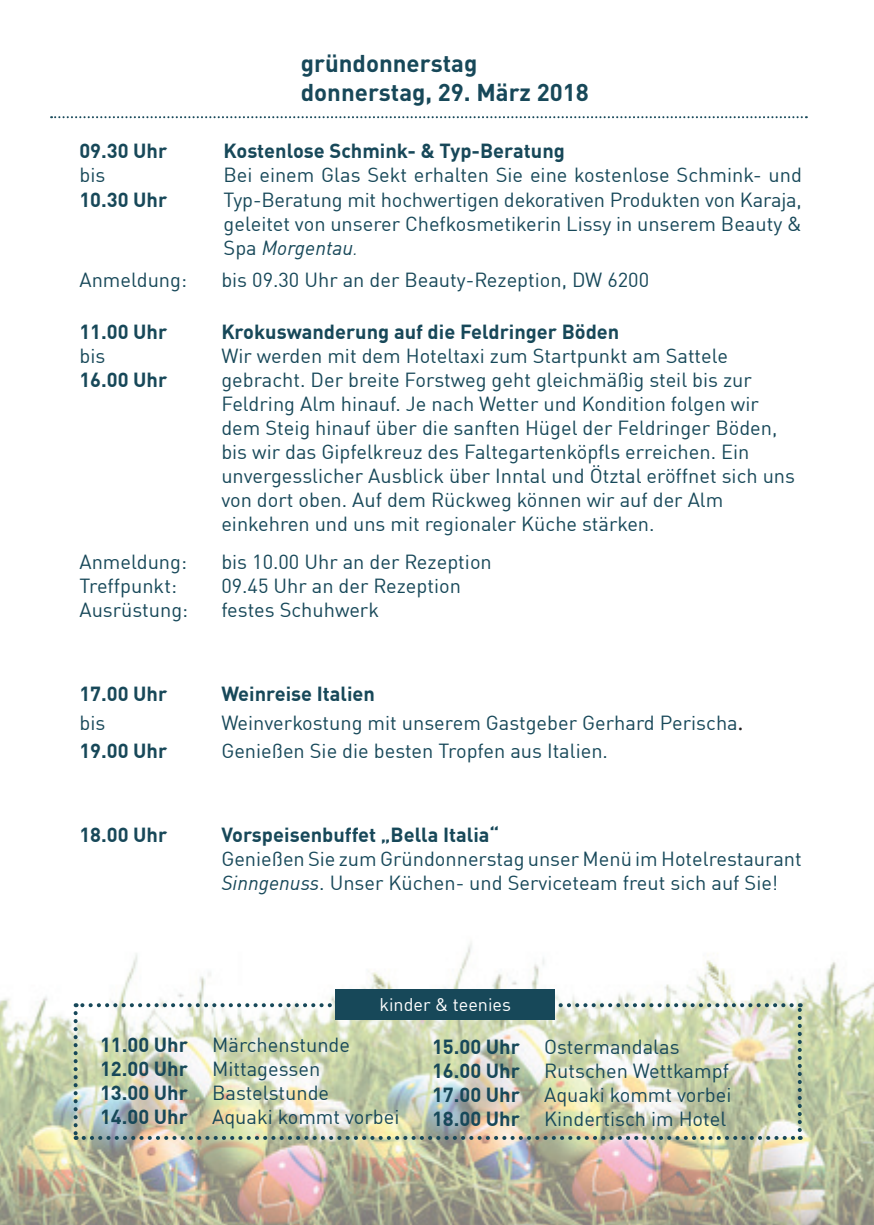
<style>
.page{position:relative;width:874px;height:1225px;background:#fff}
.page>*{position:absolute;margin:0;border:0;box-sizing:border-box;transform-origin:0 0}
.t1{font:700 24px/28.8px "DIN";color:#174859}
.t2{font:20px/24px "DIN Offc";color:#174859}
.t3{font:700 20px "DIN Offc";color:#174859}
.t4{font:18px "DIN Offc";color:#fff}
.s1{font-style:italic}
.s2{font-weight:300;font-style:italic}
.s3{font-family:"Minion Pro";font-size:24px;color:#231f20}
.s4{font-weight:700}
</style>
<div class="page">
<svg style="left:51px;top:116px;width:755px;height:2px"></svg>
<img style="left:0;top:943px;width:873px;height:282px">
<svg style="left:74px;top:1013px;width:4px;height:127px"></svg>
<img style="left:84px;top:1136px;width:716px;height:4px">
<svg style="left:797px;top:1003px;width:4px;height:127px"></svg>
<svg style="left:76px;top:1003px;width:715px;height:4px"></svg>
<div style="left:335px;top:989px;width:219px;height:30px;background:#174859"></div>
<p class="t1" style="left:300px;top:48px;width:289px">gründonnerstag donnerstag, 29. März 2018</p>
<p class="t3" style="left:79px;top:138px;width:89px">09.30 Uhr</p>
<p class="t3" style="left:223px;top:138px;width:342px">Kostenlose Schmink- &amp; Typ-Beratung</p>
<p class="t2" style="left:79px;top:163px;width:27px">bis</p>
<p class="t2" style="left:223px;top:163px;width:579px">Bei einem Glas Sekt erhalten Sie eine kostenlose Schmink- und</p>
<p class="t3" style="left:79px;top:186px;width:89px">10.30 Uhr</p>
<p class="t2" style="left:223px;top:187px;width:579px;text-align:justify">Typ-Beratung mit hochwertigen dekorativen Produkten von Karaja, geleitet von unserer Chefkosmetikerin Lissy in unserem Beauty &amp; Spa <span class="s1">Morgentau</span><span class="s2">.</span></p>
<p class="t2" style="left:79px;top:267px;width:109px">Anmeldung:</p>
<p class="t2" style="left:221px;top:267px;width:429px">bis 09.30 Uhr an der Beauty-Rezeption, DW 6200</p>
<p class="t3" style="left:79px;top:318px;width:89px">11.00 Uhr</p>
<p class="t3" style="left:221px;top:318px;width:399px">Krokuswanderung auf die Feldringer Böden</p>
<p class="t2" style="left:79px;top:343px;width:27px">bis</p>
<p class="t2" style="left:221px;top:343px;width:508px">Wir werden mit dem Hoteltaxi zum Startpunkt am Sattele</p>
<p class="t3" style="left:79px;top:366px;width:89px">16.00 Uhr</p>
<p class="t2" style="left:221px;top:367px;width:575px">gebracht. Der breite Forstweg geht gleichmäßig steil bis zur Feldring Alm hinauf. Je nach Wetter und Kondition folgen wir dem Steig hinauf über die sanften Hügel der Feldringer Böden, bis wir das Gipfelkreuz des Faltegartenköpfls erreichen. Ein unvergesslicher Ausblick über Inntal und Ötztal eröffnet sich uns von dort oben. Auf dem Rückweg können wir auf der Alm einkehren und uns mit regionaler Küche stärken.</p>
<p class="t2" style="left:79px;top:549px;width:109px">Anmeldung:</p>
<p class="t2" style="left:221px;top:549px;width:272px">bis 10.00 Uhr an der Rezeption</p>
<p class="t2" style="left:79px;top:573px;width:99px">Treffpunkt:</p>
<p class="t2" style="left:221px;top:573px;width:241px">09.45 Uhr an der Rezeption</p>
<p class="t2" style="left:79px;top:597px;width:110px">Ausrüstung:</p>
<p class="t2" style="left:221px;top:597px;width:159px">festes Schuhwerk</p>
<p class="t3" style="left:79px;top:681px;width:89px">17.00 Uhr</p>
<p class="t3" style="left:221px;top:681px;width:155px">Weinreise Italien</p>
<p class="t2" style="left:79px;top:710px;width:27px">bis</p>
<p class="t2" style="left:221px;top:710px;width:523px">Weinverkostung mit unserem Gastgeber Gerhard Perischa<span class="s3">.</span></p>
<p class="t3" style="left:79px;top:738px;width:89px">19.00 Uhr</p>
<p class="t2" style="left:221px;top:738px;width:388px">Genießen Sie die besten Tropfen aus Italien.</p>
<p class="t3" style="left:79px;top:822px;width:89px">18.00 Uhr</p>
<p class="t3" style="left:221px;top:822px;width:279px">Vorspeisenbuffet „Bella Italia“</p>
<p class="t2" style="left:221px;top:846px;width:581px">Genießen Sie zum Gründonnerstag unser Menü im Hotelrestaurant<br><span class="s1">Sinngenuss</span>. Unser Küchen- und Serviceteam freut sich auf Sie!</p>
<p class="t4" style="left:379px;top:993px;width:133px">kinder &amp; teenies</p>
<p class="t2" style="left:432px;top:1034px;width:301px"><span class="s4">15.00 Uhr</span> Ostermandalas<br><span class="s4">16.00 Uhr</span> Rutschen Wettkampf<br><span class="s4">17.00 Uhr</span> Aquaki kommt vorbei<br><span class="s4">18.00 Uhr</span> Kindertisch im Hotel</p>
<p class="t2" style="left:100px;top:1032px;width:301px"><span class="s4">11.00 Uhr</span> Märchenstunde<br><span class="s4">12.00 Uhr</span> Mittagessen<br><span class="s4">13.00 Uhr</span> Bastelstunde<br><span class="s4">14.00 Uhr</span> Aquaki kommt vorbei</p>
</div>
